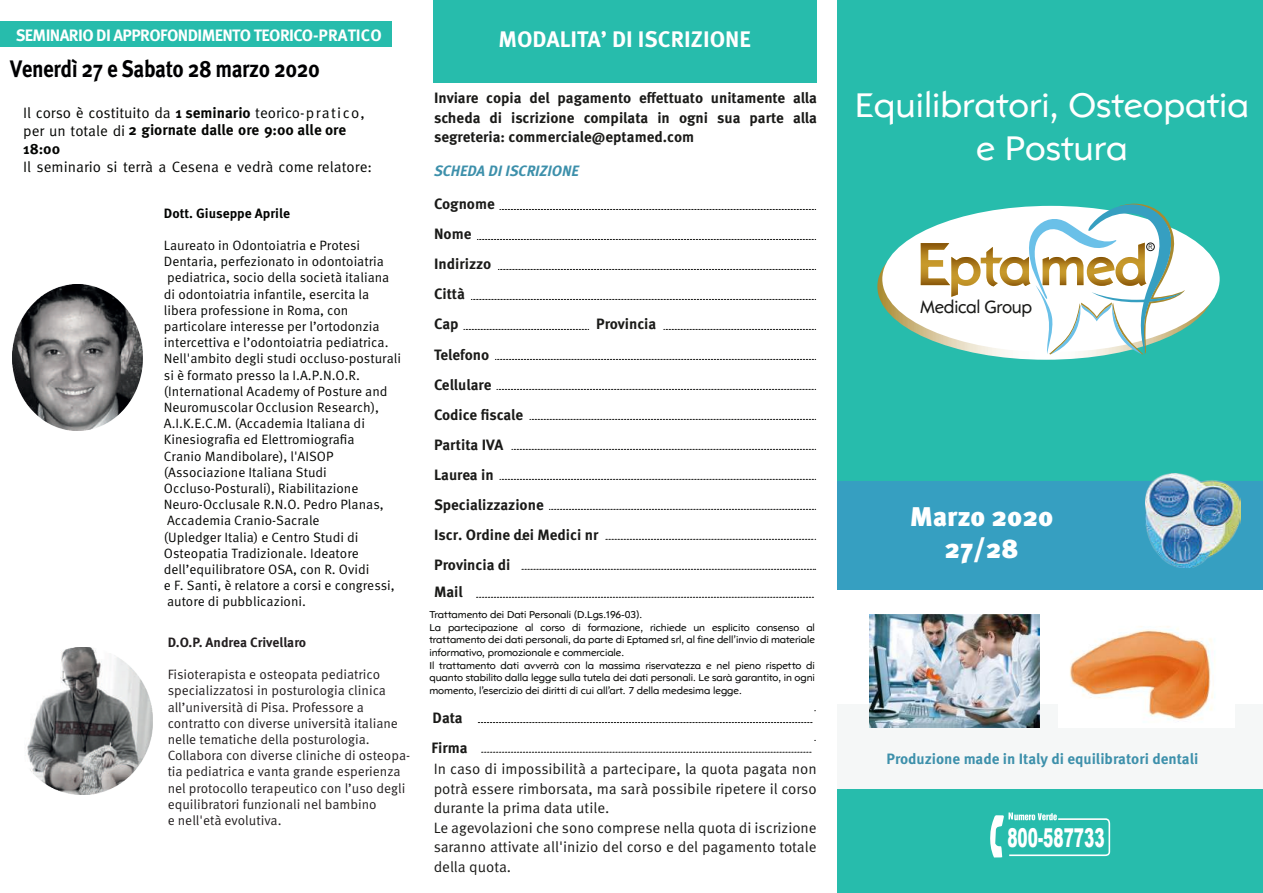
<style>
.page{position:relative;width:1263px;height:893px;background:#fff}
.page>*{position:absolute;margin:0;border:0;box-sizing:border-box;transform-origin:0 0}
.t1{font:54.3px "Opel Sans";color:#c7992b}
.t2{font:36px/43.2px "Opel Sans";color:#fff;text-align:center}
.t3{font:900 27px/32.4px "Meta Pro";color:#fff;text-align:center}
.t4{font:900 25.95px "Arial";color:#fff;scale:.59 1}
.t5{font:700 23.85px "Meta Pro";letter-spacing:-.02em;color:#000002;scale:.88 1}
.t6{font:700 22.5px "Meta Pro";color:#fff}
.t7{font:18.75px "Opel Sans";letter-spacing:-.02em;color:#1a1a18;scale:.95 1}
.t8{font:700 16.5px "Meta Pro";letter-spacing:-.035em;color:#fff}
.t9{font:700 15px/30px "Meta Pro";color:#1a1a18}
.t10{font:15px/19.5px "Meta Pro";color:#1a1a18}
.t11{font:15px/17px "Meta Pro";color:#040503}
.t12{font:700 15px "Meta Pro";color:#3d90ab}
.t13{font:italic 700 15px "Meta Pro";color:#3d90ab}
.t14{font:700 15px "Meta Pro";color:#040503}
.t15{font:13.5px/16.2px "Meta Pro";color:#040503}
.t16{font:13.5px/16.2px "Meta Pro";color:#231f20}
.t17{font:700 13.5px "Meta Pro";letter-spacing:-.005em;color:#231f20}
.t18{font:700 13.5px "Meta Pro";color:#040503}
.t19{font:10.5px/12.6px "Opel Sans";letter-spacing:-.005em;color:#040503}
.t20{font:6.45px "Arial";color:#1a1a18;scale:.87 1}
.s1{font-weight:700}
.s2{font-size:60.3px}
</style>
<div class="page">
<div style="left:434px;top:0;width:383px;height:82px;background:#27bcac"></div>
<div style="left:838px;top:0;width:425px;height:893px;background:#27bcac"></div>
<div style="left:0;top:21px;width:391px;height:26px;background:#27bcac"></div>
<svg style="left:500px;top:209px;width:316px;height:1px"></svg>
<svg style="left:477px;top:239px;width:339px;height:1px"></svg>
<svg style="left:498px;top:269px;width:318px;height:1px"></svg>
<svg style="left:471px;top:299px;width:345px;height:1px"></svg>
<svg style="left:464px;top:329px;width:125px;height:1px"></svg>
<svg style="left:664px;top:329px;width:152px;height:1px"></svg>
<svg style="left:495px;top:359px;width:321px;height:1px"></svg>
<svg style="left:522px;top:569px;width:294px;height:1px"></svg>
<svg style="left:476px;top:597px;width:338px;height:1px"></svg>
<svg style="left:606px;top:539px;width:210px;height:1px"></svg>
<svg style="left:549px;top:509px;width:267px;height:1px"></svg>
<svg style="left:500px;top:479px;width:316px;height:1px"></svg>
<svg style="left:512px;top:449px;width:304px;height:1px"></svg>
<svg style="left:530px;top:419px;width:286px;height:1px"></svg>
<svg style="left:497px;top:389px;width:319px;height:1px"></svg>
<svg style="left:478px;top:722px;width:335px;height:1px"></svg>
<svg style="left:482px;top:752px;width:330px;height:1px"></svg>
<svg style="left:877px;top:233px;width:338px;height:127px"></svg>
<div style="left:882px;top:206px;width:338px;height:146px;background:#fff;border-radius:50%"></div>
<svg style="left:920px;top:203px;width:265px;height:151px"></svg>
<div style="left:838px;top:486px;width:425px;height:269px;background:#fff"></div>
<div style="left:838px;top:481px;width:425px;height:109px;background:#369fc1"></div>
<img style="left:1145px;top:473px;width:96px;height:94px">
<div style="left:838px;top:704px;width:425px;height:84px;background:#f5f7f7"></div>
<svg style="left:990px;top:812px;width:120px;height:45px"></svg>
<img style="left:27px;top:648px;width:126px;height:147px">
<img style="left:870px;top:614px;width:170px;height:114px">
<img style="left:1070px;top:626px;width:145px;height:94px">
<img style="left:13px;top:285px;width:130px;height:145px">
<p class="t8" style="left:16px;top:24px;width:367px">SEMINARIO DI APPROFONDIMENTO TEORICO-PRATICO</p>
<h3 class="t5" style="left:10px;top:53px;width:353px">Venerdì 27 e Sabato 28 marzo 2020</h3>
<p class="t11" style="left:23px;top:105px;width:343px">Il corso è costituito da <span class="s1">1 seminario</span> teorico-pratico, per un totale di <span class="s1">2 giornate dalle ore 9:00 alle ore</span></p>
<p class="t14" style="left:23px;top:139px;width:39px">18:00</p>
<p class="t11" style="left:23px;top:159px;width:350px">Il seminario si terrà a Cesena e vedrà come relatore:</p>
<p class="t18" style="left:164px;top:204px;width:128px">Dott. Giuseppe Aprile</p>
<p class="t15" style="left:164px;top:238px;width:239px">Laureato in Odontoiatria e Protesi Dentaria, perfezionato in odontoiatria pediatrica, socio della società italiana<br>di odontoiatria infantile, esercita la libera professione in Roma, con particolare interesse per l’ortodonzia intercettiva e l’odontoiatria pediatrica.<br>Nell'ambito degli studi occluso-posturali si è formato presso la I.A.P.N.O.R. (International Academy of Posture and Neuromuscolar Occlusion Research), A.I.K.E.C.M. (Accademia Italiana di Kinesiografia ed Elettromiografia<br>Cranio Mandibolare), l'AISOP (Associazione Italiana Studi Occluso-Posturali), Riabilitazione Neuro-Occlusale R.N.O. Pedro Planas, Accademia Cranio-Sacrale<br>(Upledger Italia) e Centro Studi di Osteopatia Tradizionale. Ideatore dell’equilibratore OSA, con R. Ovidi<br>e F. Santi, è relatore a corsi e congressi, autore di pubblicazioni.</p>
<p class="t17" style="left:168px;top:634px;width:140px">D.O.P. Andrea Crivellaro</p>
<p class="t16" style="left:168px;top:667px;width:244px">Fisioterapista e osteopata pediatrico specializzatosi in posturologia clinica all’università di Pisa. Professore a contratto con diverse università italiane nelle tematiche della posturologia.<br>Collabora con diverse cliniche di osteopa&shy;tia pediatrica e vanta grande esperienza nel protocollo terapeutico con l’uso degli equilibratori funzionali nel bambino<br>e nell'età evolutiva.</p>
<h3 class="t6" style="left:498px;top:25px;width:254px">MODALITA’ DI ISCRIZIONE</h3>
<p class="t9" style="left:434px;top:89px;width:385px;line-height:19.5px;text-align:justify">Inviare copia del pagamento effettuato unitamente alla scheda di iscrizione compilata in ogni sua parte alla segreteria: commerciale@eptamed.com</p>
<h2 class="t2" style="left:855px;top:83px;width:396px">Equilibratori, Osteopatia e Postura</h2>
<p class="t13" style="left:434px;top:161px;width:146px">SCHEDA DI ISCRIZIONE</p>
<p class="t9" style="left:434px;top:190px;width:62px">Cognome<br>Nome<br>Indirizzo<br>Città<br>Cap</p>
<p class="t9" style="left:596px;top:310px;width:62px">Provincia</p>
<p class="t9" style="left:434px;top:340px;width:166px">Telefono<br>Cellulare<br>Codice fiscale<br>Partita IVA<br>Laurea in<br>Specializzazione<br>Iscr. Ordine dei Medici nr<br>Provincia di</p>
<p class="t9" style="left:434px;top:578px;width:30px">Mail</p>
<p class="t19" style="left:429px;top:608px;width:387px">Trattamento dei Dati Personali (D.Lgs.196-03).<br>La partecipazione al corso di formazione, richiede un esplicito consenso al trattamento dei dati personali, da parte di Eptamed srl, al fine dell’invio di materiale informativo, promozionale e commerciale.<br>Il trattamento dati avverrà con la massima riservatezza e nel pieno rispetto di quanto stabilito dalla legge sulla tutela dei dati personali. Le sarà garantito, in ogni momento, l’esercizio dei diritti di cui all’art. 7 della medesima legge.</p>
<p class="t9" style="left:431px;top:703px;width:38px">Data<br>Firma</p>
<p class="t10" style="left:434px;top:760px;width:385px">In caso di impossibilità a partecipare, la quota pagata non potrà essere rimborsata, ma sarà possibile ripetere il corso durante la prima data utile.<br>Le agevolazioni che sono comprese nella quota di iscrizione saranno attivate all'inizio del corso e del pagamento totale della quota.</p>
<h1 class="t1" style="left:917px;top:233px;width:232px"><span class="s2">E</span>pta med</h1>
<h3 class="t7" style="left:920px;top:295px;width:119px">Medical Group</h3>
<p class="t20" style="left:1148px;top:243px;width:6px">R</p>
<h3 class="t3" style="left:910px;top:501px;width:145px">Marzo 2020<br>27/28</h3>
<p class="t12" style="left:886px;top:750px;width:313px">Produzione made in Italy di equilibratori dentali</p>
<h3 class="t4" style="left:1007px;top:819px;width:166px">800-587733</h3>
</div>
